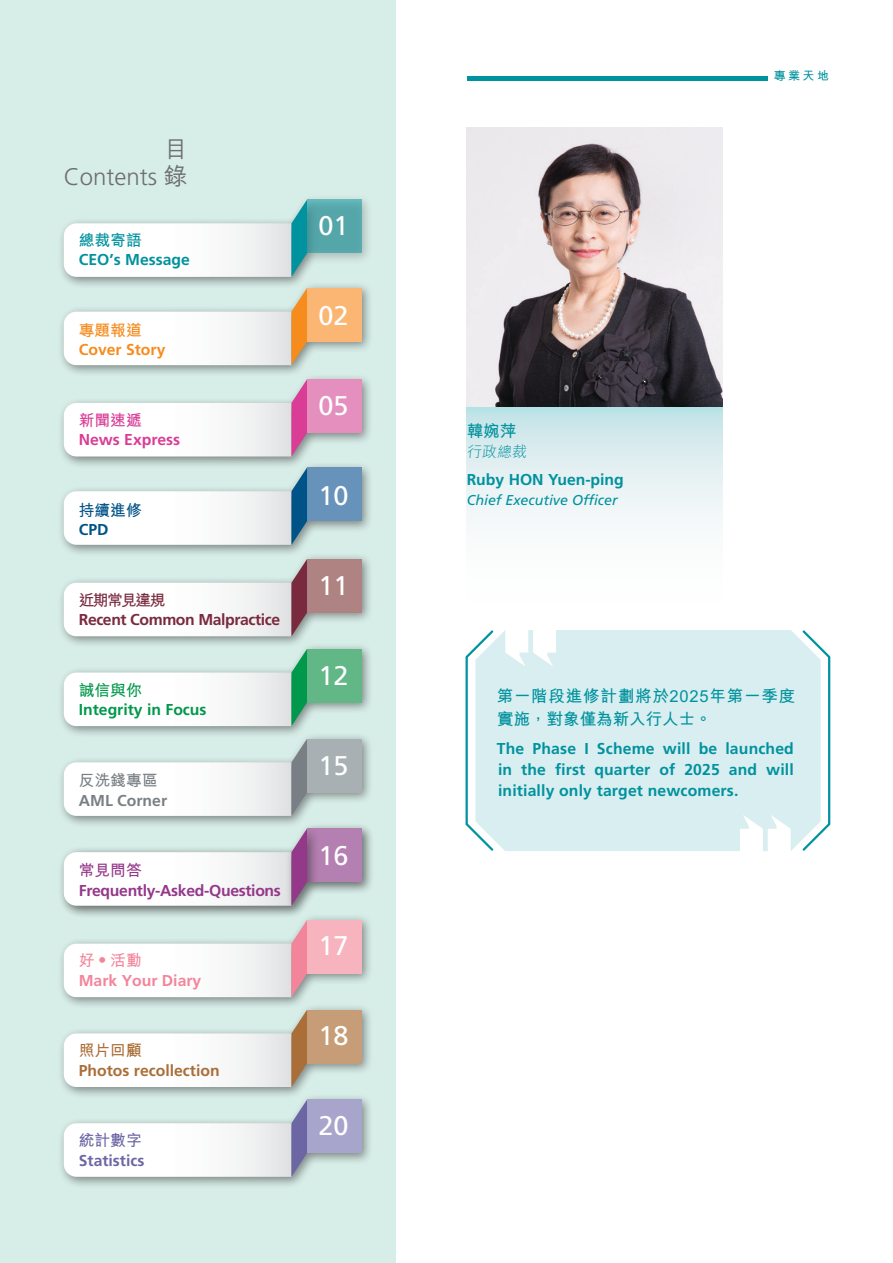
<style>
.page{position:relative;width:893px;height:1263px;background:#fff}
.page>*{position:absolute;margin:0;border:0;box-sizing:border-box;transform-origin:0 0}
.t1{font:27px "Frutiger LT Std";color:#fff}
.t2{font:300 24px "Frutiger LT Std";color:#6d6f71}
.t3{font:500 24px "M Hei HK";color:#6d6f71}
.t4{font:700 16.5px/22.5px "M Hei HK";letter-spacing:.05em;color:#00929e}
.t5{font:700 15.75px/21px "Frutiger LT Std";letter-spacing:.01em;color:#00929e;text-align:justify}
.t6{font:700 15.75px "Frutiger LT Std";letter-spacing:-.02em;color:#94388a}
.t7{font:700 15.75px "Frutiger LT Std";letter-spacing:-.025em;color:#792a3e}
.t8{font:700 15.75px "Frutiger LT Std";color:#aa6e38}
.t9{font:700 15.75px "Frutiger LT Std";color:#00984a}
.t10{font:700 15.75px "Frutiger LT Std";color:#f3859b}
.t11{font:700 15.75px "Frutiger LT Std";color:#d93d96}
.t12{font:700 15.75px "Frutiger LT Std";color:#f68b1e}
.t13{font:700 15.75px "Frutiger LT Std";color:#6c66a5}
.t14{font:700 15.75px "Frutiger LT Std";color:#797f84}
.t15{font:700 15.75px "M Hei HK";letter-spacing:-.1em;color:#792a3e}
.t16{font:700 15.75px "M Hei HK";color:#797f84}
.t17{font:700 15.75px "M Hei HK";color:#00929e}
.t18{font:700 15.75px "M Hei HK";color:#f68b1e}
.t19{font:700 15.75px "M Hei HK";color:#d93d96}
.t20{font:700 15.75px "M Hei HK";color:#005387}
.t21{font:700 15.75px "M Hei HK";color:#00984a}
.t22{font:700 15.75px "M Hei HK";color:#94388a}
.t23{font:700 15.75px "M Hei HK";color:#f3859b}
.t24{font:700 15.75px "M Hei HK";color:#aa6e38}
.t25{font:700 15.75px "M Hei HK";color:#6c66a5}
.t26{font:700 15.75px "Frutiger LT Std";color:#005387}
.t27{font:300 15px "M Hei HK";color:#00929e}
.t28{font:italic 14.25px "Frutiger LT Std";color:#00929e}
.t29{font:700 12px "M Hei HK";color:#00929e}
.s1{font-family:"M Hei HK";font-weight:500}
</style>
<div class="page">
<svg style="left:467px;top:406px;width:255px;height:117px"></svg>
<div style="left:495px;top:630px;width:305px;height:221px;background:#d9eef0"></div>
<div style="left:0;top:0;width:395px;height:1263px;background:#d7ede7"></div>
<img style="left:467px;top:128px;width:255px;height:278px">
<svg style="left:505px;top:630px;width:51px;height:36px"></svg>
<svg style="left:740px;top:815px;width:51px;height:36px"></svg>
<div style="left:58px;top:194px;width:315px;height:95px;background:#231f20;opacity:.5"></div>
<div style="left:307px;top:200px;width:54px;height:53px;background:#55a6a9"></div>
<svg style="left:64px;top:200px;width:243px;height:77px"></svg>
<div style="left:58px;top:553px;width:316px;height:96px;background:#231f20;opacity:.5"></div>
<div style="left:307px;top:559px;width:54px;height:54px;background:#af8382"></div>
<svg style="left:64px;top:559px;width:243px;height:77px"></svg>
<div style="left:58px;top:373px;width:316px;height:96px;background:#231f20;opacity:.5"></div>
<div style="left:307px;top:379px;width:54px;height:54px;background:#e48fbd"></div>
<svg style="left:64px;top:379px;width:243px;height:77px"></svg>
<div style="left:58px;top:733px;width:316px;height:95px;background:#231f20;opacity:.5"></div>
<div style="left:307px;top:739px;width:54px;height:53px;background:#a9b0b4"></div>
<svg style="left:64px;top:739px;width:243px;height:77px"></svg>
<div style="left:58px;top:1004px;width:316px;height:95px;background:#231f20;opacity:.5"></div>
<div style="left:307px;top:1010px;width:54px;height:53px;background:#c69d77"></div>
<svg style="left:64px;top:1010px;width:243px;height:77px"></svg>
<div style="left:58px;top:282px;width:316px;height:96px;background:#231f20;opacity:.5"></div>
<div style="left:307px;top:288px;width:54px;height:54px;background:#fbb674"></div>
<svg style="left:64px;top:288px;width:243px;height:77px"></svg>
<div style="left:58px;top:643px;width:316px;height:95px;background:#231f20;opacity:.5"></div>
<div style="left:307px;top:649px;width:54px;height:53px;background:#61b785"></div>
<svg style="left:64px;top:649px;width:243px;height:77px"></svg>
<div style="left:58px;top:914px;width:316px;height:95px;background:#231f20;opacity:.5"></div>
<div style="left:307px;top:920px;width:54px;height:53px;background:#f8b4be"></div>
<svg style="left:64px;top:920px;width:243px;height:77px"></svg>
<div style="left:58px;top:462px;width:316px;height:95px;background:#231f20;opacity:.5"></div>
<div style="left:307px;top:468px;width:54px;height:53px;background:#6793bb"></div>
<svg style="left:64px;top:468px;width:243px;height:77px"></svg>
<div style="left:59px;top:824px;width:316px;height:96px;background:#d7ede7"></div>
<div style="left:301px;top:822px;width:72px;height:72px;background:#231f20;opacity:.5"></div>
<div style="left:307px;top:828px;width:54px;height:54px;background:#b47fb1"></div>
<div style="left:58px;top:846px;width:246px;height:72px;background:#231f20;opacity:.5"></div>
<div style="left:285px;top:824px;width:34px;height:92px;background:#231f20;opacity:.5"></div>
<svg style="left:64px;top:828px;width:243px;height:78px"></svg>
<div style="left:58px;top:1094px;width:316px;height:95px;background:#231f20;opacity:.5"></div>
<div style="left:307px;top:1099px;width:54px;height:54px;background:#a8a5cc"></div>
<svg style="left:64px;top:1099px;width:243px;height:78px"></svg>
<svg style="left:465px;top:630px;width:30px;height:221px"></svg>
<svg style="left:800px;top:630px;width:31px;height:221px"></svg>
<hr style="left:467px;top:77px;width:300px;height:4px;background:#00929e">
<p class="t3" style="left:165px;top:131px;width:25px">目</p>
<p class="t2" style="left:64px;top:163px;width:125px">Contents <span class="s1">錄</span></p>
<p class="t17" style="left:79px;top:229px;width:65px">總裁寄語</p>
<p class="t5" style="left:79px;top:249px;width:113px">CEO’s Message</p>
<p class="t18" style="left:79px;top:319px;width:65px">專題報道</p>
<p class="t12" style="left:79px;top:341px;width:88px">Cover Story</p>
<p class="t19" style="left:79px;top:409px;width:65px">新聞速遞</p>
<p class="t11" style="left:79px;top:431px;width:103px">News Express</p>
<p class="t20" style="left:79px;top:499px;width:65px">持續進修</p>
<p class="t26" style="left:79px;top:521px;width:31px">CPD</p>
<p class="t15" style="left:79px;top:589px;width:88px">近期常見違規</p>
<p class="t7" style="left:79px;top:611px;width:203px">Recent Common Malpractice</p>
<p class="t21" style="left:79px;top:679px;width:65px">誠信與你</p>
<p class="t9" style="left:79px;top:701px;width:129px">Integrity in Focus</p>
<p class="t16" style="left:79px;top:769px;width:80px">反洗錢專區</p>
<p class="t14" style="left:79px;top:791px;width:90px">AML Corner</p>
<p class="t22" style="left:79px;top:859px;width:65px">常見問答</p>
<p class="t6" style="left:79px;top:881px;width:204px">Frequently-Asked-Questions</p>
<p class="t23" style="left:79px;top:949px;width:65px">好‧活動</p>
<p class="t10" style="left:79px;top:971px;width:124px">Mark Your Diary</p>
<p class="t24" style="left:79px;top:1039px;width:65px">照片回顧</p>
<p class="t8" style="left:79px;top:1061px;width:142px">Photos recollection</p>
<p class="t25" style="left:79px;top:1129px;width:65px">統計數字</p>
<p class="t13" style="left:79px;top:1151px;width:67px">Statistics</p>
<p class="t1" style="left:319px;top:210px;width:32px">01</p>
<p class="t1" style="left:319px;top:300px;width:32px">02</p>
<p class="t1" style="left:319px;top:390px;width:32px">05</p>
<p class="t1" style="left:319px;top:480px;width:32px">10</p>
<p class="t1" style="left:319px;top:570px;width:32px">11</p>
<p class="t1" style="left:319px;top:660px;width:32px">12</p>
<p class="t1" style="left:319px;top:750px;width:32px">15</p>
<p class="t1" style="left:319px;top:840px;width:32px">16</p>
<p class="t1" style="left:319px;top:930px;width:32px">17</p>
<p class="t1" style="left:319px;top:1020px;width:32px">18</p>
<p class="t1" style="left:319px;top:1110px;width:32px">20</p>
<p class="t4" style="left:467px;top:419px;width:51px">韓婉萍</p>
<p class="t27" style="left:467px;top:441px;width:63px">行政總裁</p>
<p class="t5" style="left:467px;top:469px;width:159px">Ruby HON Yuen-ping</p>
<p class="t28" style="left:467px;top:491px;width:152px">Chief Executive Officer</p>
<p class="t29" style="left:774px;top:67px;width:57px">專業天地</p>
<p class="t4" style="left:497px;top:684px;width:300px">第一階段進修計劃將於2025年第一季度實施，對象僅為新入行人士。</p>
<p class="t5" style="left:497px;top:738px;width:298px">The Phase I Scheme will be launched in the first quarter of 2025 and will initially only target newcomers.</p>
</div>
